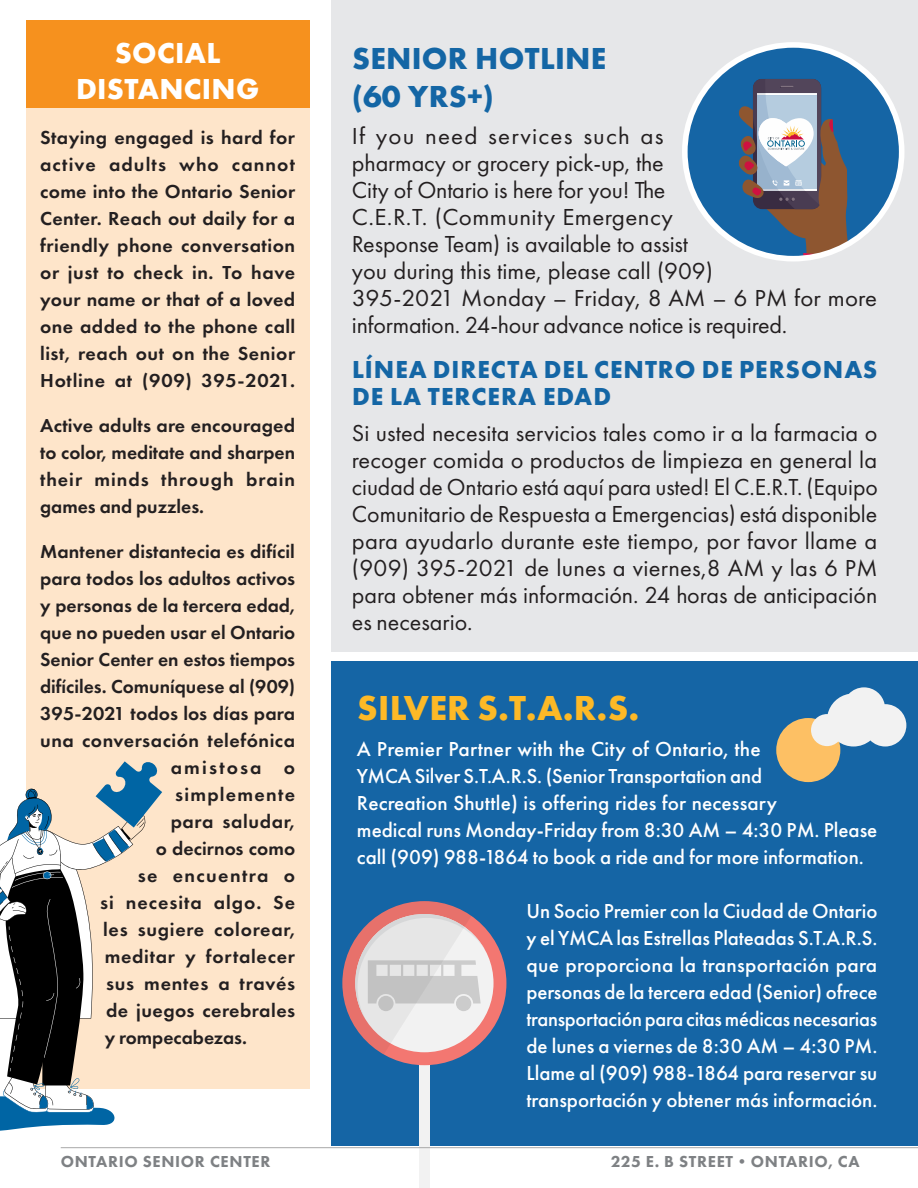
<style>
.page{position:relative;width:918px;height:1188px;background:#fff}
.page>*{position:absolute;margin:0;border:0;box-sizing:border-box;transform-origin:0 0}
.Body{font:700 36px "Futura PT";letter-spacing:.01em;color:#fdb927}
.Subheading{font:700 31.5px/37.5px "Futura PT";letter-spacing:.01em;color:#1466a5}
.Red_BG_Sub{font:700 30px/36px "Futura PT";letter-spacing:.01em;color:#fff;text-align:center}
.Body-2{font:700 25.5px/27px "Futura PT";letter-spacing:.04em;color:#1466a5}
.Body-3{font:24px/27px "Futura PT";color:#231f20;text-align:justify}
.Body-4{font:24px/27px "Futura PT";color:#231f20;scale:1.04 1}
.Body-5{font:500 21px/27px "Futura PT";color:#fff}
.Body-6{font:600 19.5px/27px "Futura PT";letter-spacing:.01em;color:#231f20;text-align:justify}
.Body-7{font:600 19.5px "Futura PT";letter-spacing:.035em;color:#231f20}
.Body-8{font:600 19.5px "Futura PT";letter-spacing:.05em;color:#231f20}
.Body-9{font:600 19.5px "Futura PT";letter-spacing:.03em;color:#231f20}
.Body-10{font:600 19.5px "Futura PT";letter-spacing:.07em;color:#231f20}
.Body-11{font:600 19.5px "Futura PT";letter-spacing:.065em;color:#231f20}
.Body-12{font:600 19.5px "Futura PT";letter-spacing:.11em;color:#231f20}
.t1{font:800 16.5px "Futura PT";letter-spacing:.04em;color:#7e8184}
</style>
<div class="page">
<hr style="left:917px;top:0;width:1px;height:742px;background:#13375f">
<div style="left:332px;top:662px;width:586px;height:484px;background:#1565a5"></div>
<div style="left:27px;top:20px;width:283px;height:127px;background:#f6911e"></div>
<div style="left:27px;top:109px;width:283px;height:323px;background:#fee5ca"></div>
<div style="left:27px;top:397px;width:283px;height:161px;background:#fee5ca"></div>
<div style="left:27px;top:523px;width:283px;height:566px;background:#fee5ca"></div>
<div style="left:419px;top:1020px;width:11px;height:168px;background:#f2f2f2"></div>
<div style="left:342px;top:901px;width:164px;height:164px;background:#f37771;border-radius:50%"></div>
<div style="left:355px;top:914px;width:139px;height:138px;background:#f2f2f2;border-radius:50%"></div>
<svg style="left:342px;top:901px;width:143px;height:153px"></svg>
<div style="left:776px;top:718px;width:64px;height:64px;background:#fdc064;border-radius:50%"></div>
<svg style="left:811px;top:687px;width:95px;height:60px"></svg>
<svg style="left:0;top:761px;width:162px;height:370px"></svg>
<div style="left:332px;top:0;width:586px;height:651px;background:#e6e7e9"></div>
<div style="left:685px;top:45px;width:217px;height:214px;background:#1565a5;border-radius:50%"></div>
<svg style="left:739px;top:79px;width:115px;height:180px"></svg>
<div style="left:682px;top:42px;width:223px;height:219px;border:6px solid #fff;border-radius:50%"></div>
<hr style="left:61px;top:1147px;width:857px;height:1px;background:#a8a8a8">
<p class="Red_BG_Sub" style="left:76px;top:34px;width:185px">SOCIAL<br>DISTANCING</p>
<p class="Body-6" style="left:40px;top:124px;width:257px">Staying engaged is hard for active adults who cannot come into the Ontario Senior Center. Reach out daily for a friendly phone conversation or just to check in. To have your name or that of a loved one added to the phone call list, reach out on the Senior Hotline at (909) 395-2021.</p>
<p class="Body-6" style="left:40px;top:412px;width:257px">Active adults are encouraged to color, meditate and sharpen their minds through brain games and puzzles.</p>
<p class="Body-6" style="left:40px;top:538px;width:256px">Mantener distantecia es difícil</p>
<p class="Body-6" style="left:40px;top:565px;width:257px">para todos los adultos activos</p>
<p class="Body-6" style="left:40px;top:592px;width:256px">y personas de la tercera edad,</p>
<p class="Body-6" style="left:40px;top:619px;width:257px">que no pueden usar el Ontario</p>
<p class="Body-6" style="left:40px;top:646px;width:256px">Senior Center en estos tiempos</p>
<p class="Body-6" style="left:40px;top:673px;width:257px">difíciles. Comuníquese al (909)</p>
<p class="Body-6" style="left:40px;top:700px;width:257px">395-2021 todos los días para</p>
<p class="Body-6" style="left:40px;top:727px;width:256px">una conversación telefónica</p>
<p class="Body-12" style="left:171px;top:755px;width:126px">amistosa o</p>
<p class="Body-11" style="left:175px;top:782px;width:121px">simplemente</p>
<p class="Body-9" style="left:171px;top:809px;width:126px">para saludar,</p>
<p class="Body-6" style="left:156px;top:835px;width:141px">o decirnos como</p>
<p class="Body-10" style="left:138px;top:863px;width:159px">se encuentra o</p>
<p class="Body-8" style="left:100px;top:890px;width:197px">si necesita algo. Se</p>
<p class="Body-7" style="left:103px;top:917px;width:194px">les sugiere colorear,</p>
<p class="Body-7" style="left:105px;top:944px;width:192px">meditar y fortalecer</p>
<p class="Body-7" style="left:106px;top:971px;width:191px">sus mentes a través</p>
<p class="Body-6" style="left:106px;top:997px;width:191px">de juegos cerebrales</p>
<p class="Body-6" style="left:105px;top:1024px;width:144px">y rompecabezas.</p>
<p class="Subheading" style="left:352px;top:39px;width:256px">SENIOR HOTLINE (60 YRS+)</p>
<p class="Body-4" style="left:352px;top:122px;width:507px">If you need services such as<br>pharmacy or grocery pick-up, the<br>City of Ontario is here for you! The<br>C.E.R.T. (Community Emergency<br>Response Team) is available to assist<br>you during this time, please call (909)<br>395-2021 Monday – Friday, 8 AM – 6 PM for more information. 24-hour advance notice is required.</p>
<p class="Body-2" style="left:352px;top:355px;width:527px">LÍNEA DIRECTA DEL CENTRO DE PERSONAS<br>DE LA TERCERA EDAD</p>
<p class="Body-3" style="left:352px;top:419px;width:527px">Si usted necesita servicios tales como ir a la farmacia o recoger comida o productos de limpieza en general la ciudad de Ontario está aquí para usted! El C.E.R.T. (Equipo Comunitario de Respuesta a Emergencias) está disponible para ayudarlo durante este tiempo, por favor llame a (909) 395-2021 de lunes a viernes,8 AM y las 6 PM para obtener más información. 24 horas de anticipación es necesario.</p>
<p class="Body" style="left:357px;top:685px;width:284px">SILVER S.T.A.R.S.</p>
<p class="Body-5" style="left:357px;top:736px;width:522px">A Premier Partner with the City of Ontario, the<br>YMCA Silver S.T.A.R.S. (Senior Transportation and<br>Recreation Shuttle) is offering rides for necessary<br>medical runs Monday-Friday from 8:30 AM – 4:30 PM. Please call (909) 988-1864 to book a ride and for more information.</p>
<p class="Body-5" style="left:526px;top:898px;width:353px;text-align:justify">Un Socio Premier con la Ciudad de Ontario y el YMCA las Estrellas Plateadas S.T.A.R.S. que proporciona la transportación para personas de la tercera edad (Senior) ofrece transportación para citas médicas necesarias de lunes a viernes de 8:30 AM – 4:30 PM.<br>Llame al (909) 988-1864 para reservar su transportación y obtener más información.</p>
<p class="t1" style="left:61px;top:1151px;width:211px">ONTARIO SENIOR CENTER</p>
<p class="t1" style="left:611px;top:1151px;width:250px">225 E. B STREET•ONTARIO, CA</p>
</div>
